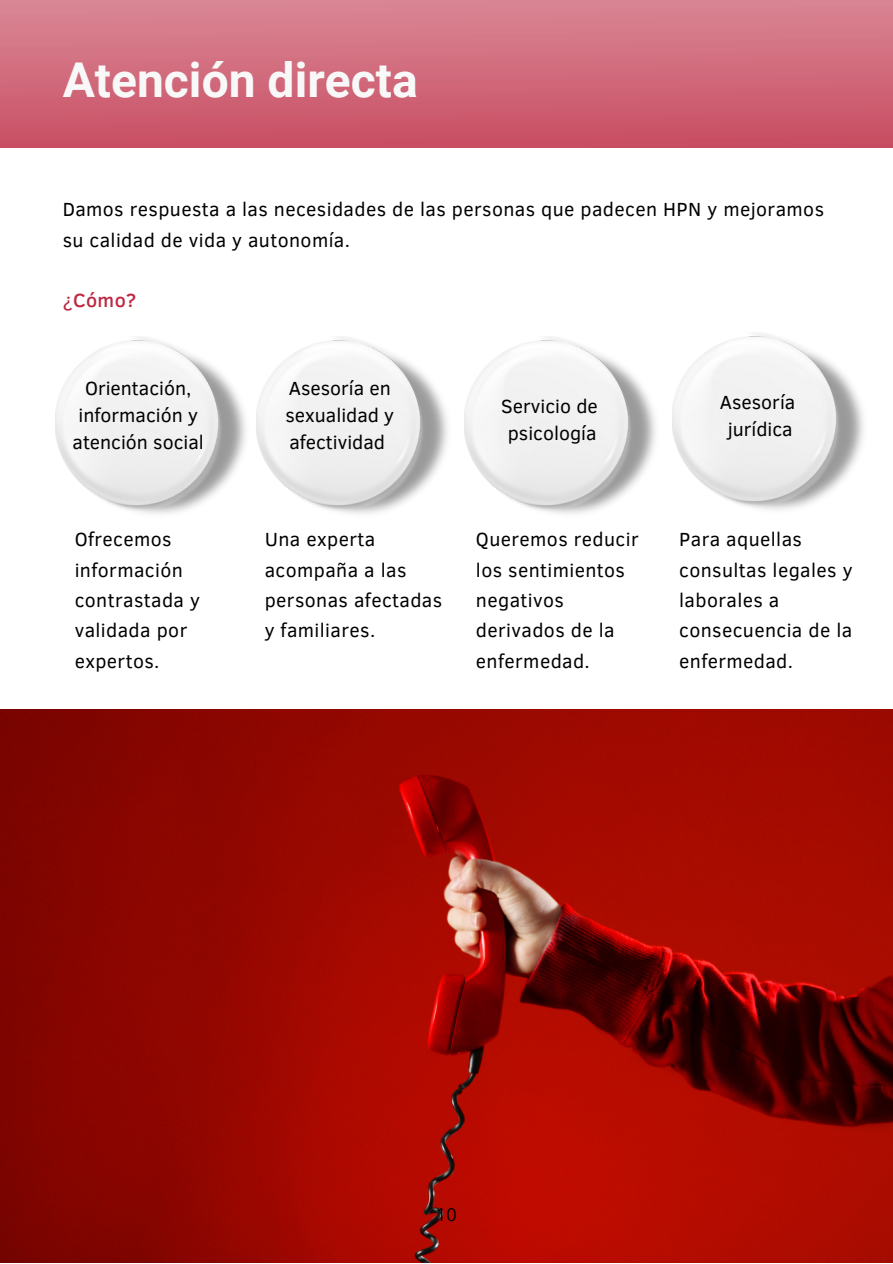
<style>
.page{position:relative;width:893px;height:1264px;background:#fff}
.page>*{position:absolute;margin:0;border:0;box-sizing:border-box;transform-origin:0 0}
.t1{font:700 48px "Roboto";color:#f8f8f8}
.t2{font:19.5px/30.3px "Clear Sans";letter-spacing:.02em;color:#000}
.t3{font:19.5px/27px "Clear Sans";color:#000;text-align:center}
.t4{font:500 19.5px "Clear Sans";color:#bd2640}
.t5{font:18px "Open Sans";color:#000}
.s1{font-weight:400}
</style>
<div class="page">
<div style="left:0;top:0;width:892px;height:147px;background:linear-gradient(to bottom,#d98795,#c84e63)"></div>
<img style="left:55px;top:337px;width:191px;height:177px">
<img style="left:257px;top:337px;width:191px;height:177px">
<img style="left:465px;top:337px;width:191px;height:177px">
<img style="left:672px;top:333px;width:192px;height:177px">
<img style="left:0;top:709px;width:892px;height:553px">
<p class="t1" style="left:63px;top:53px;width:356px">Atención directa</p>
<p class="t2" style="left:63px;top:193px;width:762px">Damos respuesta a las necesidades de las personas que padecen HPN y mejoramos su calidad de vida y autonomía.</p>
<p class="t4" style="left:63px;top:286px;width:75px"><span class="s1">¿</span>Cómo?</p>
<p class="t3" style="left:72px;top:374px;width:133px">Orientación, información y atención social</p>
<p class="t3" style="left:285px;top:374px;width:110px;text-align:left">Asesoría en sexualidad y afectividad</p>
<p class="t3" style="left:501px;top:391px;width:98px">Servicio de</p>
<p class="t3" style="left:507px;top:418px;width:90px">psicología</p>
<p class="t3" style="left:719px;top:387px;width:77px">Asesoría</p>
<p class="t3" style="left:727px;top:414px;width:67px">jurídica</p>
<p class="t2" style="left:75px;top:523px;width:127px">Ofrecemos información contrastada y validada por expertos.</p>
<p class="t2" style="left:265px;top:523px;width:179px">Una experta acompaña a las personas afectadas y familiares.</p>
<p class="t2" style="left:476px;top:523px;width:164px">Queremos reducir los sentimientos negativos derivados de la enfermedad.</p>
<p class="t2" style="left:679px;top:523px;width:175px">Para aquellas consultas legales y laborales a consecuencia de la enfermedad.</p>
<p class="t5" style="left:436px;top:1201px;width:22px">10</p>
</div>
